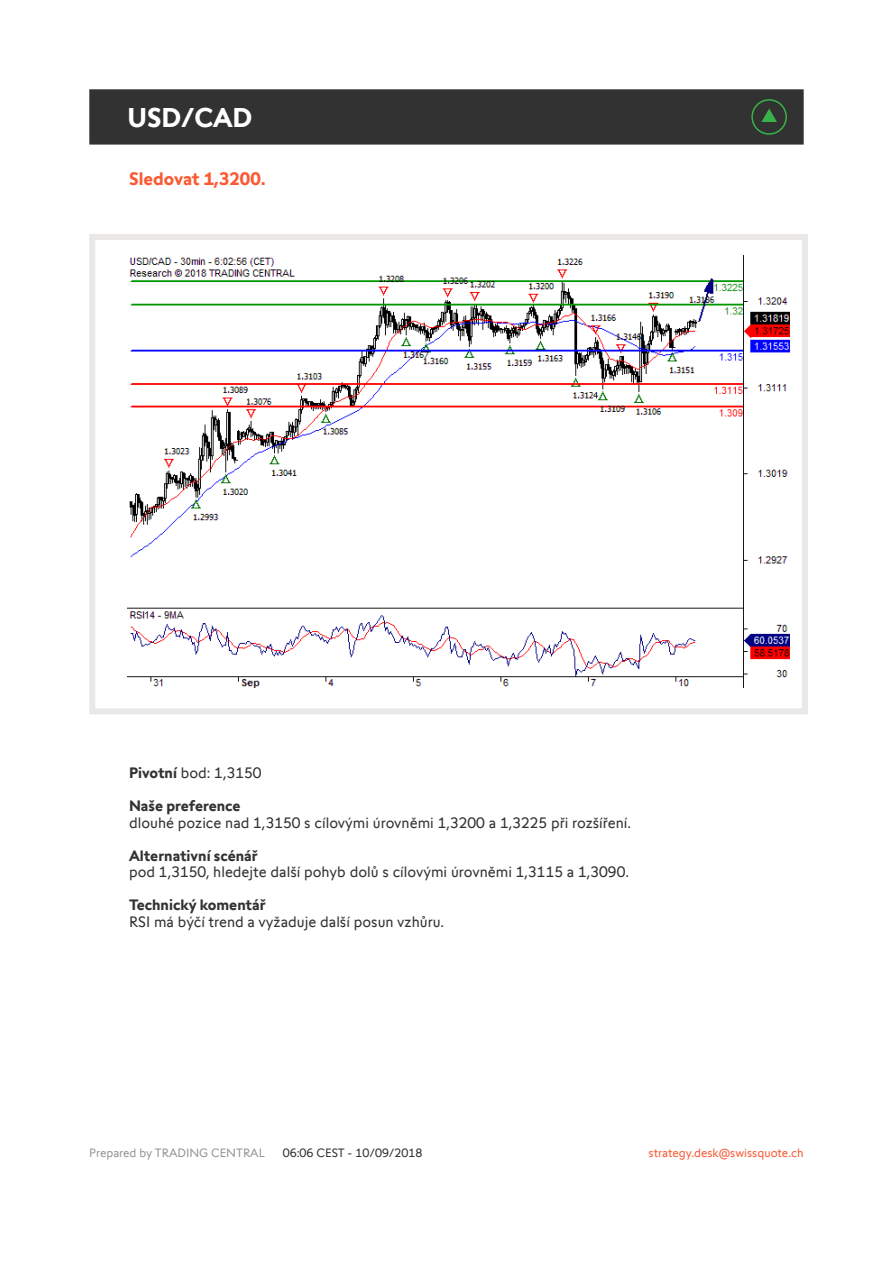
<style>
.page{position:relative;width:893px;height:1263px;background:#fff}
.page>*{position:absolute;margin:0;border:0;box-sizing:border-box;transform-origin:0 0}
.t1{font:700 27px "Swissquote CT";color:#fff}
.t2{font:700 18px "Swissquote CT";color:#fa5b35}
.t3{font:15px "Swissquote CT";color:#323232}
.t4{font:700 15px "Swissquote CT";color:#323232}
.t5{font:12px "Swissquote CT";color:#fa5b35}
.t6{font:12px "Swissquote CT";color:#939598}
.t7{font:12px "Swissquote CT";color:#323232}
.s1{font-weight:700}
</style>
<div class="page">
<div style="left:89px;top:234px;width:719px;height:480px;border:6px solid #e9e8e7"></div>
<div style="left:89px;top:89px;width:715px;height:56px;background:#323232;border:2px solid #323232"></div>
<img style="left:128px;top:255px;width:661px;height:432px">
<svg style="left:751px;top:99px;width:36px;height:36px"></svg>
<h1 class="t1" style="left:128px;top:101px;width:126px">USD/CAD</h1>
<p class="t2" style="left:129px;top:168px;width:138px">Sledovat 1,3200.</p>
<p class="t3" style="left:129px;top:764px;width:134px"><span class="s1">Pivotní</span> bod: 1,3150</p>
<p class="t4" style="left:129px;top:797px;width:113px">Naše preference</p>
<p class="t3" style="left:129px;top:814px;width:503px">dlouhé pozice nad 1,3150 s cílovými úrovněmi 1,3200 a 1,3225 při rozšíření.</p>
<p class="t4" style="left:129px;top:846px;width:130px">Alternativní scénář</p>
<p class="t3" style="left:129px;top:863px;width:501px">pod 1,3150, hledejte další pohyb dolů s cílovými úrovněmi 1,3115 a 1,3090.</p>
<p class="t4" style="left:129px;top:896px;width:138px">Technický komentář</p>
<p class="t3" style="left:129px;top:913px;width:317px">RSI má býčí trend a vyžaduje další posun vzhůru.</p>
<p class="t6" style="left:89px;top:1145px;width:177px">Prepared by TRADING CENTRAL</p>
<p class="t7" style="left:283px;top:1145px;width:141px">06:06 CEST - 10/09/2018</p>
<p class="t5" style="left:649px;top:1145px;width:157px">strategy.desk@swissquote.ch</p>
</div>
